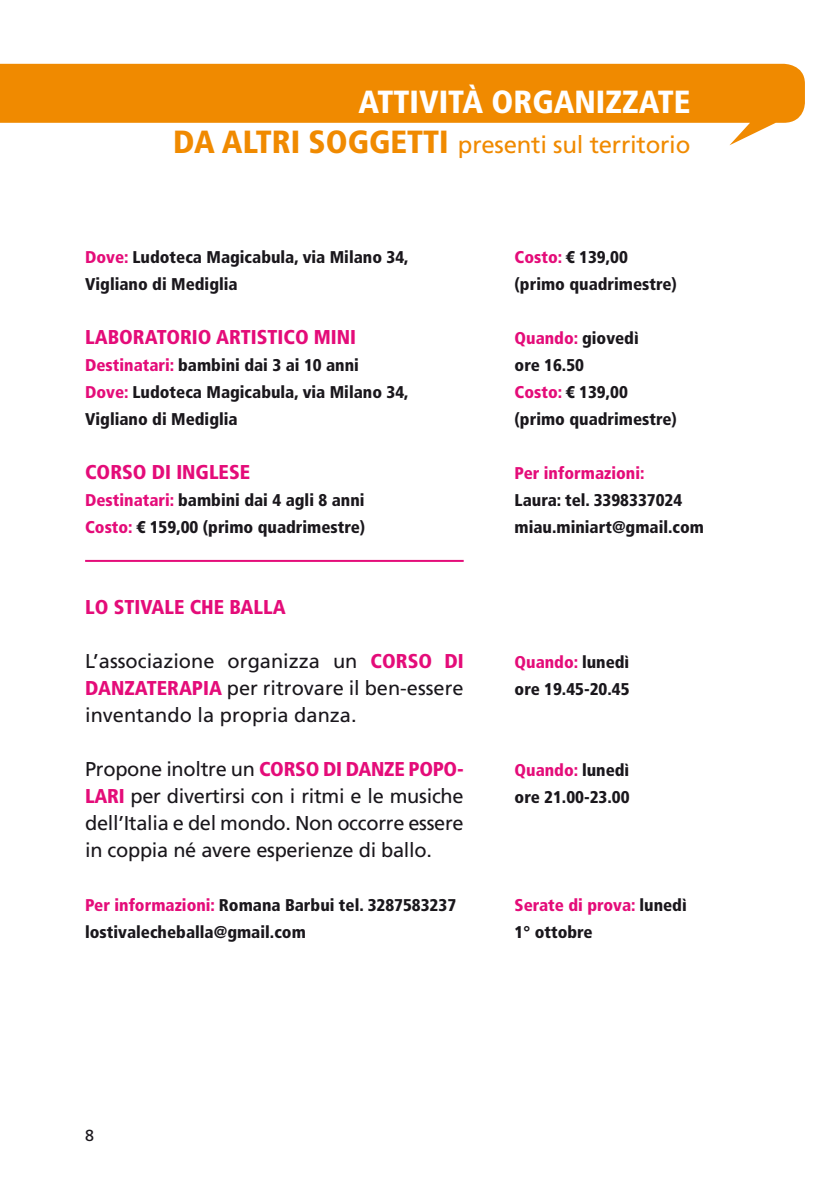
<style>
.page{position:relative;width:840px;height:1191px;background:#fff}
.page>*{position:absolute;margin:0;border:0;box-sizing:border-box;transform-origin:0 0}
.t1{font:900 condensed 32px "Frutiger LT Std";color:#fff}
.t2{font:24px "Frutiger LT Std";letter-spacing:-.01em;color:#f08a00}
.t3{font:20px/27px "Frutiger LT Std";color:#1a171c}
.t4{font:900 condensed 20px "Frutiger LT Std";color:#e40c79}
.t5{font:900 condensed 17px/27px "Frutiger LT Std";color:#1a171c}
.t6{font:900 condensed 17px "Frutiger LT Std";color:#e40c79}
.t7{font:16px "Frutiger LT Std";color:#1a171c}
.s1{font-weight:900;font-stretch:condensed;font-size:32px}
.s2{color:#e40c79}
.s3{font-weight:900;font-stretch:condensed;color:#e40c79}
</style>
<div class="page">
<svg style="left:0;top:64px;width:804px;height:81px;fill:#f08a00"></svg>
<hr style="left:85px;top:560px;width:378px;height:2px;background:#e40c79">
<h1 class="t1" style="left:358px;top:83px;width:333px">ATTIVITÀ ORGANIZZATE</h1>
<h2 class="t2" style="left:173px;top:131px;width:518px"><span class="s1">DA ALTRI SOGGETTI</span> presenti sul territorio</h2>
<p class="t5" style="left:85px;top:243px;width:325px"><span class="s2">Dove:</span> Ludoteca Magicabula, via Milano 34,<br>Vigliano di Mediglia</p>
<p class="t4" style="left:85px;top:325px;width:23px">Laboratorio</p>
<p class="t4" style="left:216px;top:325px;width:12px">artistico</p>
<p class="t4" style="left:314px;top:325px;width:11px">mini</p>
<p class="t5" style="left:85px;top:351px;width:325px"><span class="s2">Destinatari:</span> bambini dai 3 ai 10 anni<br><span class="s2">Dove:</span> Ludoteca Magicabula, via Milano 34,<br>Vigliano di Mediglia</p>
<p class="t4" style="left:85px;top:460px;width:13px">corso</p>
<p class="t4" style="left:152px;top:460px;width:36px">di inglese</p>
<p class="t5" style="left:85px;top:486px;width:281px"><span class="s2">Destinatari:</span> bambini dai 4 agli 8 anni<br><span class="s2">Costo:</span> € 159,00 (primo quadrimestre)</p>
<p class="t4" style="left:85px;top:595px;width:40px">lo stivale</p>
<p class="t4" style="left:189px;top:595px;width:12px">che</p>
<p class="t4" style="left:229px;top:595px;width:12px">balla</p>
<p class="t3" style="left:85px;top:647px;width:299px">L’associazione organizza un <span class="s3">corso</span></p>
<p class="t4" style="left:444px;top:649px;width:10px">di</p>
<p class="t4" style="left:85px;top:676px;width:13px">danzaterapia</p>
<p class="t3" style="left:85px;top:674px;width:380px;text-indent:141px">per ritrovare il ben-essere inventando la propria danza.</p>
<p class="t3" style="left:85px;top:755px;width:380px;text-align:justify">Propone inoltre un <span class="s3">CORSO DI DANZE POPO-LARI</span> per divertirsi con i ritmi e le musiche dell’Italia e del mondo. Non occorre essere in coppia né avere esperienze di ballo.</p>
<p class="t5" style="left:85px;top:891px;width:372px"><span class="s2">Per informazioni:</span> Romana Barbui tel. 3287583237 lostivalecheballa@gmail.com</p>
<p class="t5" style="left:514px;top:243px;width:164px"><span class="s2">Costo:</span> € 139,00 (primo quadrimestre)</p>
<p class="t5" style="left:514px;top:324px;width:164px"><span class="s2">Quando:</span> giovedì<br>ore 16.50<br><span class="s2">Costo:</span> € 139,00 (primo quadrimestre)</p>
<p class="t6" style="left:514px;top:463px;width:131px">Per informazioni:</p>
<p class="t5" style="left:514px;top:486px;width:191px">Laura: tel. 3398337024 miau.miniart@gmail.com</p>
<p class="t5" style="left:514px;top:648px;width:116px"><span class="s2">Quando:</span> lunedì ore 19.45-20.45</p>
<p class="t5" style="left:514px;top:756px;width:116px"><span class="s2">Quando:</span> lunedì ore 21.00-23.00</p>
<p class="t5" style="left:514px;top:891px;width:173px"><span class="s2">Serate di prova:</span> lunedì<br>1° ottobre</p>
<p class="t7" style="left:85px;top:1125px;width:10px">8</p>
</div>
